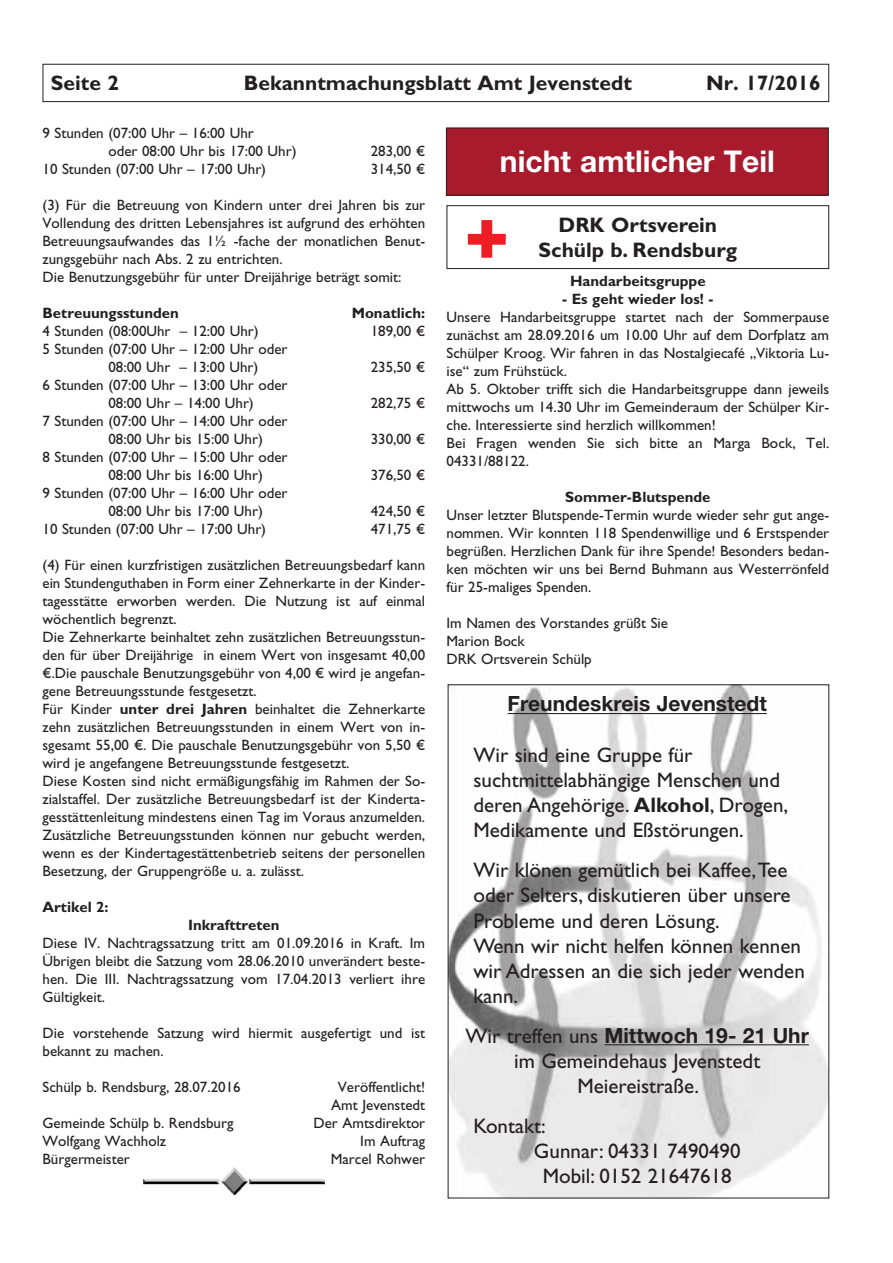
<style>
.page{position:relative;width:893px;height:1263px;background:#fff}
.page>*{position:absolute;margin:0;border:0;box-sizing:border-box;transform-origin:0 0}
.t1{font:700 30px "Helvetica Neue LT Pro";color:#fff}
.t2{font:21px/25.2px "Gill Sans Std";color:#231f20}
.t3{font:700 21px/25.2px "Gill Sans Std";color:#231f20;text-align:center}
.t4{font:700 21px "Helvetica Neue LT Pro";color:#231f20}
.t5{font:15px/18px "Gill Sans Std";color:#231f20}
.t6{font:700 15px "Gill Sans Std";color:#231f20}
.s1{font-weight:700}
.s2{font-family:"Gill Sans Std";font-weight:400}
</style>
<div class="page">
<div style="left:43px;top:64px;width:786px;height:38px;border:1px solid #231f20"></div>
<img style="left:143px;top:1168px;width:181px;height:27px">
<div style="left:446px;top:205px;width:383px;height:64px;border:1px solid #231f20"></div>
<svg style="left:468px;top:220px;width:38px;height:38px"></svg>
<div style="left:446px;top:128px;width:382px;height:67px;background:#a81b2c"></div>
<div style="left:446px;top:128px;width:383px;height:68px;border:1px solid #231f20"></div>
<img style="left:450px;top:686px;width:377px;height:510px">
<hr style="left:508px;top:713px;width:259px;height:1px;background:#231f20">
<hr style="left:604px;top:1044px;width:205px;height:1px;background:#231f20">
<h2 class="t3" style="left:51px;top:70px;width:70px">Seite 2</h2>
<h2 class="t3" style="left:244px;top:70px;width:389px">Bekanntmachungsblatt Amt Jevenstedt</h2>
<h2 class="t3" style="left:706px;top:70px;width:116px">Nr. 17/2016</h2>
<p class="t5" style="left:108px;top:124px;width:190px;text-indent:-66px">9 Stunden (07:00 Uhr – 16:00 Uhr<br>oder 08:00 Uhr bis 17:00 Uhr)</p>
<p class="t5" style="left:371px;top:142px;width:56px">283,00 €</p>
<h1 class="t1" style="left:500px;top:143px;width:276px">nicht amtlicher Teil</h1>
<p class="t5" style="left:43px;top:160px;width:225px">10 Stunden (07:00 Uhr – 17:00 Uhr)</p>
<p class="t5" style="left:371px;top:160px;width:56px">314,50 €</p>
<p class="t5" style="left:43px;top:196px;width:384px">(3) Für die Betreuung von Kindern unter drei Jahren bis zur Vollendung des dritten Lebensjahres ist aufgrund des erhöhten Betreuungsaufwandes das 1½ -fache der monatlichen Benut&shy;zungsgebühr nach Abs. 2 zu entrichten.<br>Die Benutzungsgebühr für unter Dreijährige beträgt somit:</p>
<p class="t6" style="left:43px;top:304px;width:138px">Betreuungsstunden</p>
<p class="t6" style="left:352px;top:304px;width:75px">Monatlich:</p>
<p class="t5" style="left:43px;top:322px;width:218px">4 Stunden (08:00Uhr – 12:00 Uhr)</p>
<p class="t5" style="left:371px;top:322px;width:56px">189,00 €</p>
<p class="t5" style="left:108px;top:340px;width:181px;text-indent:-66px">5 Stunden (07:00 Uhr – 12:00 Uhr oder<br>08:00 Uhr – 13:00 Uhr)</p>
<h2 class="t3" style="left:538px;top:212px;width:200px">DRK Ortsverein<br>Schülp b. Rendsburg</h2>
<p class="t6" style="left:570px;top:272px;width:137px">Handarbeitsgruppe</p>
<p class="t6" style="left:562px;top:290px;width:153px">- Es geht wieder los! -</p>
<p class="t5" style="left:446px;top:308px;width:384px">Unsere Handarbeitsgruppe startet nach der Sommerpause zunächst am 28.09.2016 um 10.00 Uhr auf dem Dorfplatz am Schülper Kroog. Wir fahren in das Nostalgiecafé „Viktoria Lu&shy;ise“ zum Frühstück.<br>Ab 5. Oktober trifft sich die Handarbeitsgruppe dann jeweils mittwochs um 14.30 Uhr im Gemeinderaum der Schülper Kir&shy;che. Interessierte sind herzlich willkommen!<br>Bei Fragen wenden Sie sich bitte an Marga Bock, Tel.<br>04331/88122.</p>
<p class="t6" style="left:565px;top:488px;width:147px">Sommer-Blutspende</p>
<p class="t5" style="left:446px;top:506px;width:384px;text-align:justify">Unser letzter Blutspende-Termin wurde wieder sehr gut ange&shy;nommen. Wir konnten 118 Spendenwillige und 6 Erstspender begrüßen. Herzlichen Dank für ihre Spende! Besonders bedan&shy;ken möchten wir uns bei Bernd Buhmann aus Westerrönfeld für 25-maliges Spenden.</p>
<p class="t5" style="left:446px;top:614px;width:223px">Im Namen des Vorstandes grüßt Sie<br>Marion Bock<br>DRK Ortsverein Schülp</p>
<p class="t5" style="left:371px;top:358px;width:56px">235,50 €</p>
<p class="t5" style="left:108px;top:376px;width:181px;text-indent:-66px">6 Stunden (07:00 Uhr – 13:00 Uhr oder<br>08:00 Uhr – 14:00 Uhr)</p>
<p class="t5" style="left:371px;top:394px;width:56px">282,75 €</p>
<p class="t5" style="left:108px;top:412px;width:181px;text-indent:-66px">7 Stunden (07:00 Uhr – 14:00 Uhr oder<br>08:00 Uhr bis 15:00 Uhr)</p>
<p class="t5" style="left:371px;top:430px;width:56px">330,00 €</p>
<p class="t5" style="left:108px;top:448px;width:181px;text-indent:-66px">8 Stunden (07:00 Uhr – 15:00 Uhr oder<br>08:00 Uhr bis 16:00 Uhr)</p>
<p class="t5" style="left:371px;top:466px;width:56px">376,50 €</p>
<p class="t5" style="left:108px;top:484px;width:181px;text-indent:-66px">9 Stunden (07:00 Uhr – 16:00 Uhr oder<br>08:00 Uhr bis 17:00 Uhr)</p>
<p class="t5" style="left:371px;top:502px;width:56px">424,50 €</p>
<p class="t5" style="left:43px;top:520px;width:225px">10 Stunden (07:00 Uhr – 17:00 Uhr)</p>
<p class="t5" style="left:371px;top:520px;width:56px">471,75 €</p>
<p class="t5" style="left:43px;top:556px;width:384px">(4) Für einen kurzfristigen zusätzlichen Betreuungsbedarf kann ein Stundenguthaben in Form einer Zehnerkarte in der Kinder&shy;tagesstätte erworben werden. Die Nutzung ist auf einmal wöchentlich begrenzt.<br>Die Zehnerkarte beinhaltet zehn zusätzlichen Betreuungsstun&shy;den für über Dreijährige in einem Wert von insgesamt 40,00 €.Die pauschale Benutzungsgebühr von 4,00 € wird je angefan&shy;gene Betreuungsstunde festgesetzt.<br>Für Kinder <span class="s1">unter drei Jahren</span> beinhaltet die Zehnerkarte zehn zusätzlichen Betreuungsstunden in einem Wert von in&shy;sgesamt 55,00 €. Die pauschale Benutzungsgebühr von 5,50 € wird je angefangene Betreuungsstunde festgesetzt.<br>Diese Kosten sind nicht ermäßigungsfähig im Rahmen der So&shy;zialstaffel. Der zusätzliche Betreuungsbedarf ist der Kinderta&shy;gesstättenleitung mindestens einen Tag im Voraus anzumelden.<br>Zusätzliche Betreuungsstunden können nur gebucht werden, wenn es der Kindertagestättenbetrieb seitens der personellen Besetzung, der Gruppengröße u. a. zulässt.</p>
<p class="t6" style="left:43px;top:898px;width:68px">Artikel 2:</p>
<p class="t6" style="left:188px;top:916px;width:93px">Inkrafttreten</p>
<p class="t5" style="left:43px;top:934px;width:384px;text-align:justify">Diese IV. Nachtragssatzung tritt am 01.09.2016 in Kraft. Im Übrigen bleibt die Satzung vom 28.06.2010 unverändert beste&shy;hen. Die III. Nachtragssatzung vom 17.04.2013 verliert ihre Gültigkeit.</p>
<p class="t5" style="left:43px;top:1024px;width:384px">Die vorstehende Satzung wird hiermit ausgefertigt und ist bekannt zu machen.</p>
<p class="t5" style="left:43px;top:1078px;width:200px">Schülp b. Rendsburg, 28.07.2016</p>
<p class="t5" style="left:331px;top:1078px;width:95px;text-align:center">Veröffentlicht!<br>Amt Jevenstedt</p>
<p class="t5" style="left:43px;top:1114px;width:192px">Gemeinde Schülp b. Rendsburg</p>
<p class="t5" style="left:313px;top:1114px;width:113px">Der Amtsdirektor</p>
<p class="t5" style="left:43px;top:1132px;width:125px">Wolfgang Wachholz</p>
<p class="t5" style="left:360px;top:1132px;width:66px">Im Auftrag</p>
<p class="t5" style="left:43px;top:1150px;width:89px">Bürgermeister</p>
<p class="t5" style="left:331px;top:1150px;width:96px">Marcel Rohwer</p>
<h2 class="t4" style="left:508px;top:691px;width:261px">Freundeskreis Jevenstedt</h2>
<h2 class="t2" style="left:473px;top:742px;width:316px">Wir sind eine Gruppe für suchtmittelabhängige Menschen und deren Angehörige. <span class="s1">Alkohol</span>, Drogen,<br>Medikamente und Eßstörungen.</h2>
<h2 class="t2" style="left:473px;top:857px;width:333px">Wir klönen gemütlich bei Kaffee, Tee oder Selters, diskutieren über unsere<br>Probleme und deren Lösung.<br>Wenn wir nicht helfen können kennen wir Adressen an die sich jeder wenden kann.</h2>
<h2 class="t4" style="left:466px;top:1022px;width:345px"><span class="s2">Wir treffen uns</span> Mittwoch 19- 21 Uhr</h2>
<h2 class="t2" style="left:514px;top:1048px;width:248px;text-align:center">im Gemeindehaus Jevenstedt<br>Meiereistraße.</h2>
<h2 class="t2" style="left:473px;top:1113px;width:74px">Kontakt:</h2>
<h2 class="t2" style="left:534px;top:1138px;width:208px">Gunnar: 04331 7490490</h2>
<h2 class="t2" style="left:543px;top:1163px;width:191px">Mobil: 0152 21647618</h2>
</div>
